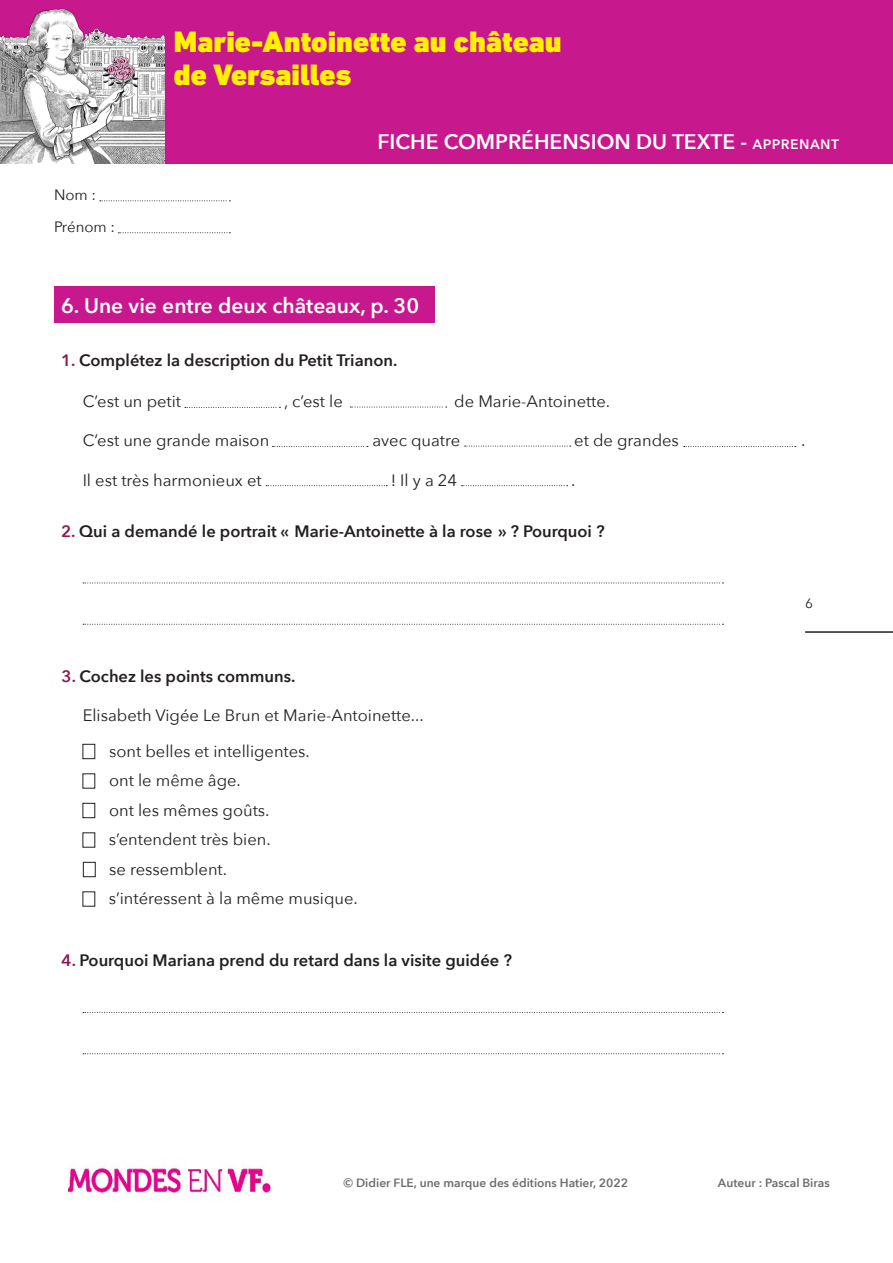
<style>
.page{position:relative;width:893px;height:1263px;background:#fff}
.page>*{position:absolute;margin:0;border:0;box-sizing:border-box;transform-origin:0 0}
.t1{font:900 30px/33px "DIN Next LT Pro";color:#fff101}
.t2{font:600 21px "Avenir Next";color:#fff}
.t3{font:16.5px "Avenir Next";color:#231f20}
.t4{font:600 16.5px "Avenir Next";color:#231f20}
.t5{font:15px "Avenir Next";color:#231f20}
.t6{font:13.5px "Avenir Next";color:#231f20}
.t7{font:600 12px "Avenir Next";color:#6c6d70}
.s1{font-weight:500;font-size:18px}
.s2{color:#8e1653}
</style>
<div class="page">
<div style="left:0;top:0;width:893px;height:164px;background:#c7188d"></div>
<img style="left:67px;top:1167px;width:204px;height:27px">
<hr style="left:805px;top:631px;width:88px;height:2px;background:#231f20">
<svg style="left:100px;top:200px;width:130px;height:1px"></svg>
<svg style="left:118px;top:232px;width:112px;height:1px"></svg>
<div style="left:54px;top:286px;width:381px;height:36px;background:#c7188d"></div>
<img style="left:0;top:8px;width:165px;height:156px">
<svg style="left:465px;top:446px;width:106px;height:1px"></svg>
<svg style="left:266px;top:485px;width:121px;height:1px"></svg>
<svg style="left:462px;top:485px;width:106px;height:1px"></svg>
<svg style="left:185px;top:407px;width:95px;height:1px"></svg>
<svg style="left:350px;top:407px;width:97px;height:1px"></svg>
<svg style="left:273px;top:446px;width:95px;height:1px"></svg>
<svg style="left:684px;top:446px;width:112px;height:1px"></svg>
<svg style="left:83px;top:583px;width:640px;height:1px"></svg>
<svg style="left:83px;top:624px;width:640px;height:1px"></svg>
<div style="left:83px;top:744px;width:12px;height:15px;border:1px solid #231f20"></div>
<div style="left:83px;top:803px;width:12px;height:15px;border:1px solid #231f20"></div>
<div style="left:83px;top:862px;width:12px;height:15px;border:1px solid #231f20"></div>
<svg style="left:83px;top:1012px;width:640px;height:1px"></svg>
<svg style="left:83px;top:1053px;width:640px;height:1px"></svg>
<p class="t1" style="left:174px;top:25px;width:389px">Marie-Antoinette au château de Versailles</p>
<p class="t5" style="left:54px;top:182px;width:44px">Nom :</p>
<p class="t5" style="left:54px;top:214px;width:63px">Prénom :</p>
<p class="t2" style="left:378px;top:123px;width:463px">FICHE COMPRÉHENSION DU TEXTE - <span class="s1">apprenant</span></p>
<p class="t2" style="left:61px;top:288px;width:360px">6. Une vie entre deux châteaux, p. 30</p>
<p class="t4" style="left:61px;top:346px;width:338px"><span class="s2">1.</span> Complétez la description du Petit Trianon.</p>
<p class="t3" style="left:83px;top:387px;width:100px">C’est un petit</p>
<p class="t3" style="left:284px;top:387px;width:60px">, c’est le</p>
<p class="t3" style="left:454px;top:387px;width:157px">de Marie-Antoinette.</p>
<p class="t3" style="left:83px;top:427px;width:188px">C’est une grande maison</p>
<p class="t3" style="left:372px;top:427px;width:89px">avec quatre</p>
<p class="t3" style="left:574px;top:427px;width:106px">et de grandes</p>
<p class="t3" style="left:801px;top:427px;width:6px">.</p>
<p class="t3" style="left:83px;top:466px;width:180px">Il est très harmonieux et</p>
<p class="t3" style="left:391px;top:466px;width:68px">! Il y a 24</p>
<p class="t3" style="left:571px;top:466px;width:6px">.</p>
<p class="t4" style="left:61px;top:517px;width:545px"><span class="s2">2.</span> Qui a demandé le portrait « Marie-Antoinette à la rose » ? Pourquoi ?</p>
<p class="t4" style="left:62px;top:662px;width:235px"><span class="s2">3.</span> Cochez les points communs.</p>
<p class="t3" style="left:83px;top:702px;width:342px">Elisabeth Vigée Le Brun et Marie-Antoinette...</p>
<p class="t3" style="left:109px;top:737px;width:202px">sont belles et intelligentes.</p>
<p class="t3" style="left:109px;top:766px;width:133px">ont le même âge.</p>
<p class="t3" style="left:109px;top:796px;width:162px">ont les mêmes goûts.</p>
<p class="t3" style="left:109px;top:825px;width:163px">s’entendent très bien.</p>
<p class="t3" style="left:109px;top:855px;width:119px">se ressemblent.</p>
<p class="t3" style="left:109px;top:884px;width:251px">s’intéressent à la même musique.</p>
<p class="t4" style="left:62px;top:946px;width:452px"><span class="s2">4.</span> Pourquoi Mariana prend du retard dans la visite guidée ?</p>
<p class="t6" style="left:805px;top:592px;width:9px">6</p>
<p class="t7" style="left:343px;top:1173px;width:286px">© Didier FLE, une marque des éditions Hatier, 2022</p>
<p class="t7" style="left:718px;top:1173px;width:113px">Auteur : Pascal Biras</p>
</div>
